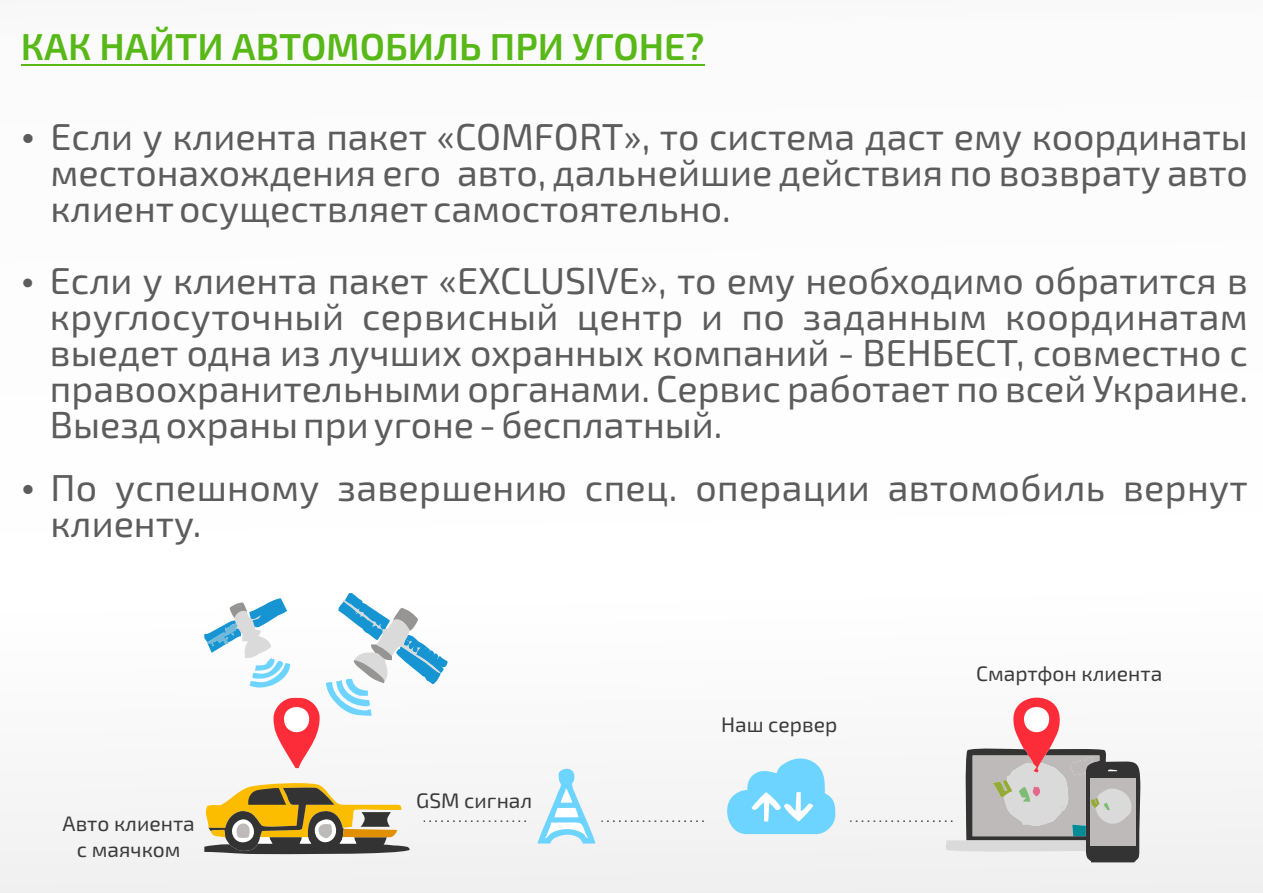
<style>
.page{position:relative;width:1263px;height:893px;background:#fff}
.page>*{position:absolute;margin:0;border:0;box-sizing:border-box;transform-origin:0 0}
.t1{font:37.5px/36px "Exo 2";color:#5c5c5c;text-align:justify}
.t2{font:600 37.5px "Exo 2";color:#57b817}
.t3{font:21px/25.2px "Exo 2";color:#3b3b3b;text-align:center}
</style>
<div class="page">
<hr style="left:21px;top:64px;width:79px;height:1px;background:#57b817">
<hr style="left:100px;top:64px;width:382px;height:1px;background:#57b817">
<hr style="left:490px;top:64px;width:195px;height:1px;background:#57b817">
<svg style="left:685px;top:64px;width:20px;height:1px"></svg>
<svg style="left:721px;top:758px;width:114px;height:76px"></svg>
<svg style="left:326px;top:593px;width:121px;height:123px"></svg>
<svg style="left:204px;top:598px;width:116px;height:170px"></svg>
<svg style="left:538px;top:768px;width:57px;height:75px"></svg>
<svg style="left:203px;top:783px;width:207px;height:72px"></svg>
<svg style="left:424px;top:821px;width:102px;height:1px"></svg>
<svg style="left:601px;top:821px;width:103px;height:1px"></svg>
<svg style="left:850px;top:697px;width:290px;height:165px"></svg>
<p class="t2" style="left:21px;top:34px;width:685px">КАК НАЙТИ АВТОМОБИЛЬ ПРИ УГОНЕ?</p>
<p class="t1" style="left:51px;top:123px;width:1199px">Если у клиента пакет «COMFORT», то система даст ему координаты местонахождения его авто, дальнейшие действия по возврату авто клиент осуществляет самостоятельно.</p>
<p class="t1" style="left:50px;top:267px;width:1199px">Если у клиента пакет «EXCLUSIVE», то ему необходимо обратится в круглосуточный сервисный центр и по заданным координатам выедет одна из лучших охранных компаний - ВЕНБЕСТ, совместно с правоохранительными органами. Сервис работает по всей Украине.<br>Выезд охраны при угоне - бесплатный.</p>
<p class="t1" style="left:51px;top:474px;width:1199px">По успешному завершению спец. операции автомобиль вернут клиенту.</p>
<p class="t3" style="left:63px;top:814px;width:134px">Авто клиента с маячком</p>
<p class="t3" style="left:416px;top:791px;width:118px">GSM сигнал</p>
<p class="t3" style="left:721px;top:714px;width:118px">Наш сервер</p>
<p class="t3" style="left:976px;top:663px;width:188px">Смартфон клиента</p>
</div>
